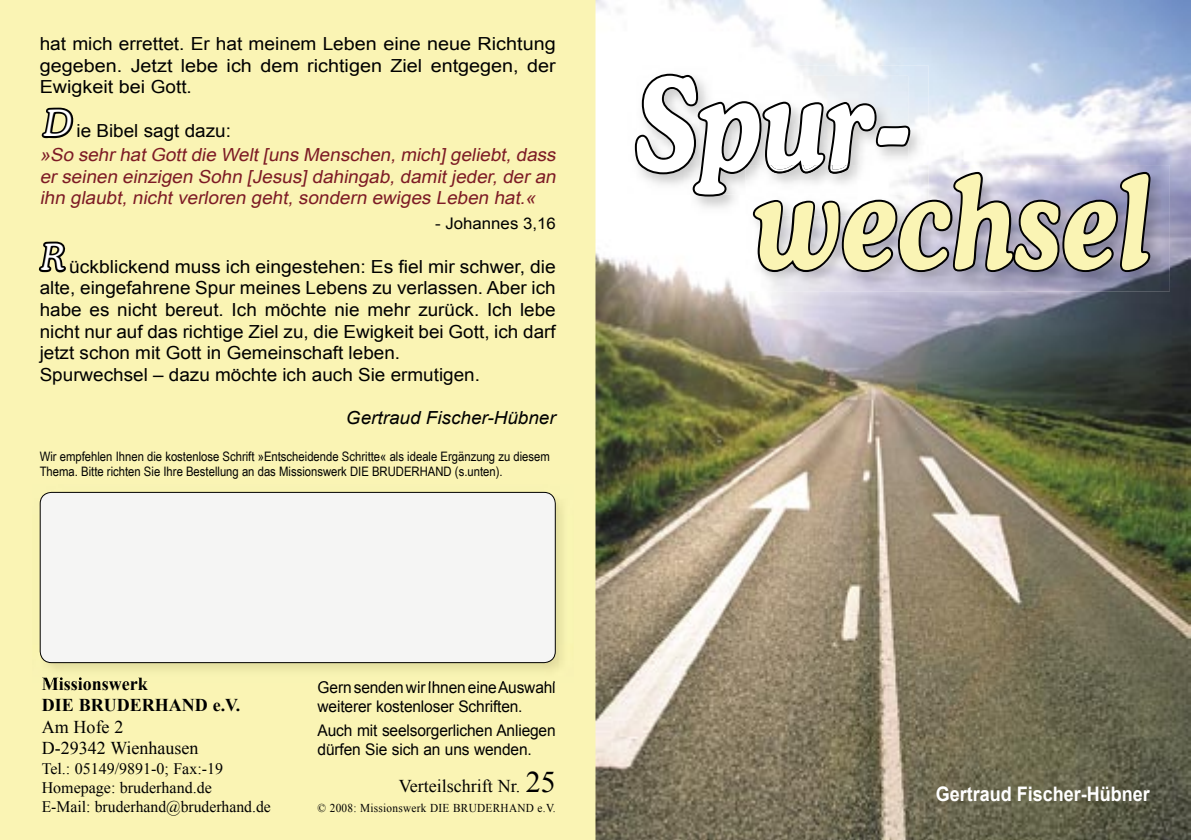
<style>
.page{position:relative;width:1191px;height:840px;background:#fff}
.page>*{position:absolute;margin:0;border:0;box-sizing:border-box;transform-origin:0 0}
.t1{font:italic 700 126.8px "Cooper BT";color:#faf4b4;scale:.82 1}
.t2{font:italic 700 126.8px "Cooper BT";color:#fff;scale:.82 1}
.t3{font:italic 300 36px "Cooper BT";color:#fff}
.t4{font:700 20px "Arial";color:#fff;scale:.9 1}
.t5{font:18px/21.6px "Arial";color:#000;scale:1.07 1}
.t6{font:italic 18px/21.6px "Arial";color:#7d1b25;text-align:justify;scale:1.05 1}
.t7{font:18px/21.6px "Arial";color:#000;text-align:justify;scale:1.06 1}
.t8{font:18px/21.6px "Times New Roman";color:#000}
.t9{font:700 18px/21.6px "Times New Roman";color:#000}
.t10{font:italic 18px "Arial";color:#000;scale:1.05 1}
.t11{font:18px "Arial";color:#000;scale:1.05 1}
.t12{font:16px/19.2px "Arial";letter-spacing:-.01em;color:#000}
.t13{font:16px/19.2px "Times New Roman";color:#000}
.t14{font:16px "Arial";letter-spacing:-.01em;color:#000;scale:1.05 1}
.t15{font:13px/15.6px "Arial Narrow";color:#000;scale:1.06 1}
.t16{font:12px "Times New Roman";letter-spacing:.025em;color:#000;scale:.94 1}
.s1{font-size:30px}
</style>
<div class="page">
<div style="left:0;top:0;width:595px;height:839px;background:#faf4b4"></div>
<svg style="left:38px;top:107px;width:36px;height:166px"></svg>
<img style="left:39px;top:501px;width:524px;height:169px">
<img style="left:42px;top:677px;width:100px;height:4px">
<div style="left:40px;top:491px;width:516px;height:171px;background:#f5f5f4"></div>
<img style="left:595px;top:0;width:596px;height:839px">
<img style="left:627px;top:66px;width:301px;height:150px">
<img style="left:745px;top:165px;width:424px;height:126px">
<svg style="left:635px;top:74px;width:518px;height:201px"></svg>
<p class="t7" style="left:40px;top:33px;width:488px">hat mich errettet. Er hat meinem Leben eine neue Richtung gegeben. Jetzt lebe ich dem richtigen Ziel entgegen, der Ewigkeit bei Gott.</p>
<p class="t11" style="left:76px;top:118px;width:149px">ie Bibel sagt dazu:</p>
<p class="t6" style="left:40px;top:144px;width:497px">»So sehrhatGottdie Welt[uns Menschen,mich]geliebt,dass erseinen einzigen Sohn [Jesus]dahingab,damitjeder,deran ihn glaubt,nichtverloren geht,sondern ewiges Leben hat.«</p>
<p class="t14" style="left:435px;top:213px;width:116px">- Johannes 3,16</p>
<p class="t5" style="left:40px;top:255px;width:484px;text-indent:30px">ückblickend muss ich eingestehen: Es fiel mir schwer, die alte, eingefahrene Spur meines Lebens zu verlassen. Aber ich habe es nicht bereut. Ich möchte nie mehr zurück. Ich lebe nicht nur auf das richtige Ziel zu, die Ewigkeit bei Gott, ich darf jetzt schon mit Gott in Gemeinschaft leben.<br>Spurwechsel – dazu möchte ich auch Sie ermutigen.</p>
<p class="t10" style="left:346px;top:406px;width:201px">Gertraud Fischer-Hübner</p>
<h2 class="t3" style="left:43px;top:101px;width:36px">D</h2>
<h2 class="t3" style="left:40px;top:235px;width:32px">R</h2>
<p class="t15" style="left:40px;top:447px;width:483px">Wir empfehlen Ihnen die kostenlose Schrift »Entscheidende Schritte« als ideale Ergänzung zu diesem<br>Thema. Bitte richten Sie Ihre Bestellung an das Missionswerk DIE BRUDERHAND (s.unten).</p>
<p class="t9" style="left:42px;top:672px;width:200px">Missionswerk<br>DIE BRUDERHAND e.V.</p>
<p class="t8" style="left:42px;top:715px;width:158px">Am Hofe 2<br>D-29342 Wienhausen</p>
<p class="t13" style="left:42px;top:758px;width:231px">Tel.: 05149/9891-0; Fax:-19<br>Homepage: bruderhand.de<br>E-Mail: bruderhand@bruderhand.de</p>
<p class="t12" style="left:317px;top:677px;width:240px">Gern senden wir Ihnen eine Auswahl weiterer kostenloser Schriften.</p>
<p class="t12" style="left:317px;top:720px;width:240px">Auch mit seelsorgerlichen Anliegen dürfen Sie sich an uns wenden.</p>
<p class="t8" style="left:399px;top:774px;width:158px">Verteilschrift Nr. <span class="s1">25</span></p>
<p class="t16" style="left:317px;top:799px;width:255px">© 2008: Missionswerk DIE BRUDERHAND e.V.</p>
<h1 class="t2" style="left:635px;top:46px;width:342px">Spur-</h1>
<h1 class="t1" style="left:755px;top:144px;width:484px">wechsel</h1>
<p class="t4" style="left:935px;top:780px;width:239px">Gertraud Fischer-Hübner</p>
</div>
